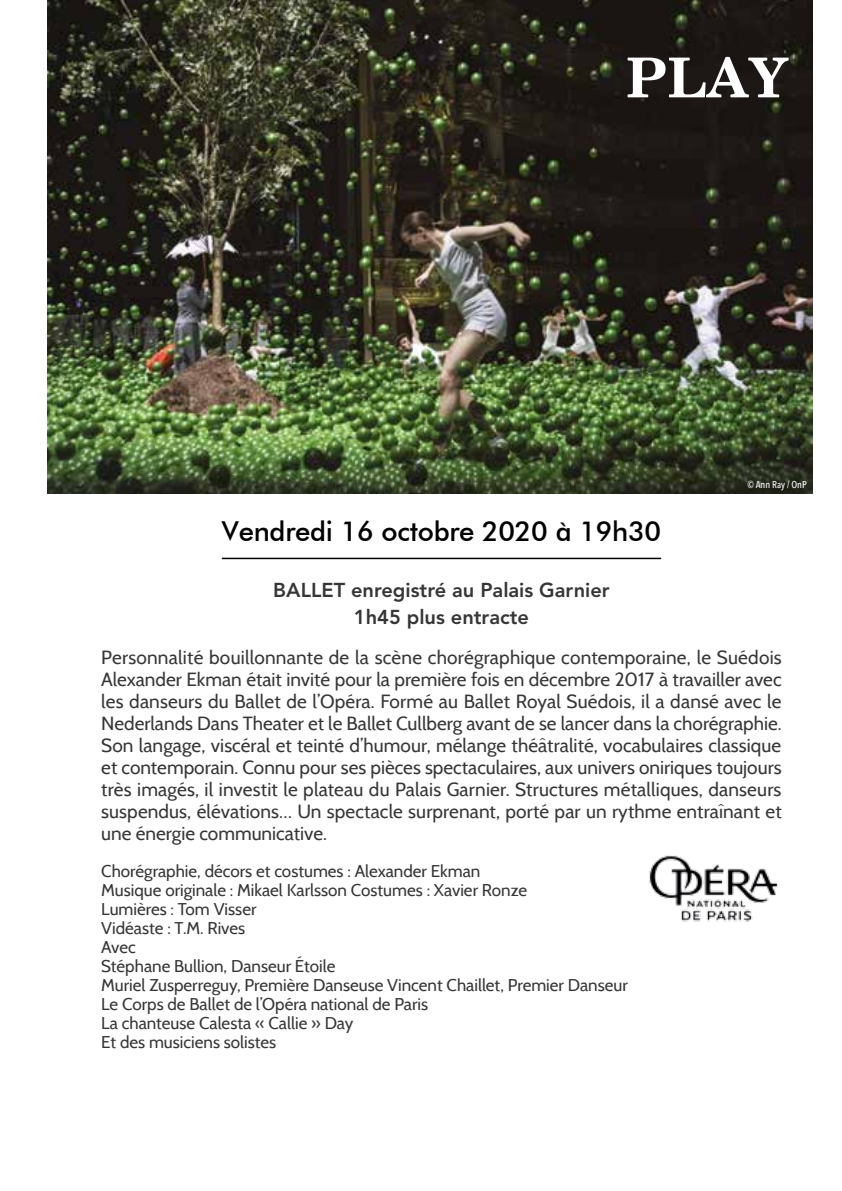
<style>
.page{position:relative;width:842px;height:1191px;background:#fff}
.page>*{position:absolute;margin:0;border:0;box-sizing:border-box;transform-origin:0 0}
.t1{font:700 55px "New Century Schoolbook";color:#fff}
.t2{font:500 27.6px "Futura BT";letter-spacing:-.01em;color:#000}
.t3{font:800 20px/27.6px "Avenir LT Std";color:#373636;text-align:center}
.t4{font:19px/22px "Cabin";color:#373636;text-align:justify}
.t5{font:17px/19px "Cabin";color:#373636}
.t6{font:500 10px "Avenir Next Condensed";color:#fff}
</style>
<div class="page">
<hr style="left:222px;top:557px;width:439px;height:2px;background:#000">
<img style="left:47px;top:0;width:765px;height:493px">
<img style="left:649px;top:855px;width:129px;height:67px">
<h1 class="t1" style="left:625px;top:44px;width:164px">PLAY</h1>
<p class="t6" style="left:747px;top:478px;width:61px">© Ann Ray / OnP</p>
<h2 class="t2" style="left:222px;top:514px;width:440px">Vendredi 16 octobre 2020 à 19h30</h2>
<p class="t3" style="left:273px;top:576px;width:338px">BALLET enregistré au Palais Garnier<br>1h45 plus entracte</p>
<p class="t4" style="left:101px;top:646px;width:682px">Personnalité bouillonnante de la scène chorégraphique contemporaine, le Suédois Alexander Ekman était invité pour la première fois en décembre 2017 à travailler avec les danseurs du Ballet de l’Opéra. Formé au Ballet Royal Suédois, il a dansé avec le Nederlands Dans Theater et le Ballet Cullberg avant de se lancer dans la chorégraphie.<br>Son langage, viscéral et teinté d’humour, mélange théâtralité, vocabulaires classique et contemporain. Connu pour ses pièces spectaculaires, aux univers oniriques toujours très imagés, il investit le plateau du Palais Garnier. Structures métalliques, danseurs suspendus, élévations… Un spectacle surprenant, porté par un rythme entraînant et une énergie communicative.</p>
<p class="t5" style="left:101px;top:861px;width:528px">Chorégraphie, décors et costumes : Alexander Ekman<br>Musique originale : Mikael Karlsson Costumes : Xavier Ronze<br>Lumières : Tom Visser<br>Vidéaste : T.M. Rives<br>Avec<br>Stéphane Bullion, Danseur Étoile<br>Muriel Zusperreguy, Première Danseuse Vincent Chaillet, Premier Danseur Le Corps de Ballet de l’Opéra national de Paris<br>La chanteuse Calesta « Callie » Day<br>Et des musiciens solistes</p>
</div>
